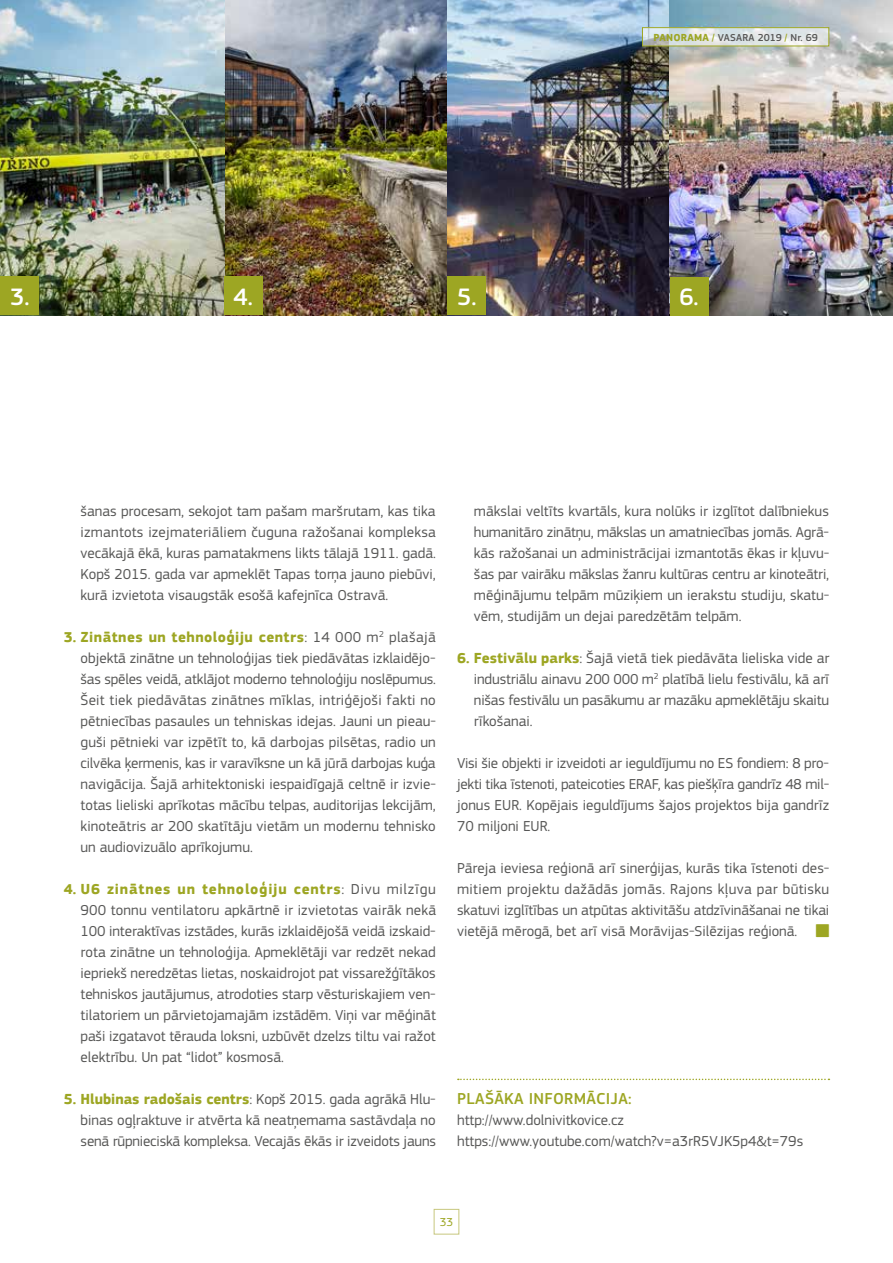
<style>
.page{position:relative;width:893px;height:1263px;background:#fff}
.page>*{position:absolute;margin:0;border:0;box-sizing:border-box;transform-origin:0 0}
.t1{font:500 24.75px "EC Square Sans Pro";color:#fff}
.t2{font:500 16.5px "EC Square Sans Pro";letter-spacing:.02em;color:#9da623}
.t3{font:15px/21px "EC Square Sans Pro";color:#575756;text-align:justify}
.t4{font:12px "EC Square Sans Pro";color:#9da623}
.t5{font:500 10.5px "EC Square Sans Pro";color:#575756}
.s1{font-weight:700;color:#9da623}
.s2{color:#9da623}
</style>
<div class="page">
<div style="left:434px;top:1209px;width:25px;height:25px;border:1px solid #c7c77e"></div>
<svg style="left:458px;top:1078px;width:371px;height:2px"></svg>
<img style="left:0;top:0;width:893px;height:315px">
<div style="left:1px;top:276px;width:38px;height:39px;background:#9da623"></div>
<div style="left:224px;top:277px;width:38px;height:38px;background:#9da623"></div>
<div style="left:448px;top:277px;width:38px;height:38px;background:#9da623"></div>
<div style="left:670px;top:277px;width:38px;height:38px;background:#9da623"></div>
<svg style="left:644px;top:29px;width:183px;height:15px;background:#dce2e4"></svg>
<div style="left:642px;top:27px;width:187px;height:19px;border:1px solid #9da623"></div>
<p class="t5" style="left:654px;top:31px;width:166px"><span class="s1">PANORAMA</span> <span class="s2">/</span> VASARA 2019 <span class="s2">/</span> Nr. 69</p>
<h1 class="t1" style="left:10px;top:282px;width:21px">3.</h1>
<h1 class="t1" style="left:234px;top:282px;width:21px">4.</h1>
<h1 class="t1" style="left:457px;top:282px;width:21px">5.</h1>
<h1 class="t1" style="left:679px;top:283px;width:21px">6.</h1>
<p class="t3" style="left:81px;top:501px;width:357px">šanas procesam, sekojot tam pašam maršrutam, kas tika izmantots izejmateriāliem čuguna ražošanai kompleksa vecākajā ēkā, kuras pamatakmens likts tālajā 1911. gadā.<br>Kopš 2015. gada var apmeklēt Tapas torņa jauno piebūvi, kurā izvietota visaugstāk esošā kafejnīca Ostravā.</p>
<p class="t3" style="left:81px;top:627px;width:357px;text-indent:-17px"><span class="s1">3. Zinātnes un tehnoloģiju centrs</span>: 14 000 m<sup>2</sup> plašajā objektā zinātne un tehnoloģijas tiek piedāvātas izklaidējo&shy;šas spēles veidā, atklājot moderno tehnoloģiju noslēpumus.<br>Šeit tiek piedāvātas zinātnes mīklas, intriģējoši fakti no pētniecības pasaules un tehniskas idejas. Jauni un pieau&shy;guši pētnieki var izpētīt to, kā darbojas pilsētas, radio un cilvēka ķermenis, kas ir varavīksne un kā jūrā darbojas kuģa navigācija. Šajā arhitektoniski iespaidīgajā celtnē ir izvie&shy;totas lieliski aprīkotas mācību telpas, auditorijas lekcijām, kinoteātris ar 200 skatītāju vietām un modernu tehnisko un audiovizuālo aprīkojumu.</p>
<p class="t3" style="left:81px;top:879px;width:357px;text-indent:-17px"><span class="s1">4. U6 zinātnes un tehnoloģiju centrs</span>: Divu milzīgu 900 tonnu ventilatoru apkārtnē ir izvietotas vairāk nekā 100 interaktīvas izstādes, kurās izklaidējošā veidā izskaid&shy;rota zinātne un tehnoloģija. Apmeklētāji var redzēt nekad iepriekš neredzētas lietas, noskaidrojot pat vissarežģītākos tehniskos jautājumus, atrodoties starp vēsturiskajiem ven&shy;tilatoriem un pārvietojamajām izstādēm. Viņi var mēģināt paši izgatavot tērauda loksni, uzbūvēt dzelzs tiltu vai ražot elektrību. Un pat “lidot” kosmosā.</p>
<p class="t3" style="left:81px;top:1089px;width:357px;text-indent:-17px"><span class="s1">5. Hlubinas radošais centrs</span>: Kopš 2015. gada agrākā Hlu&shy;binas ogļraktuve ir atvērta kā neatņemama sastāvdaļa no senā rūpnieciskā kompleksa. Vecajās ēkās ir izveidots jauns</p>
<p class="t3" style="left:474px;top:501px;width:357px">mākslai veltīts kvartāls, kura nolūks ir izglītot dalībniekus humanitāro zinātņu, mākslas un amatniecības jomās. Agrā&shy;kās ražošanai un administrācijai izmantotās ēkas ir kļuvu&shy;šas par vairāku mākslas žanru kultūras centru ar kinoteātri, mēģinājumu telpām mūziķiem un ierakstu studiju, skatu&shy;vēm, studijām un dejai paredzētām telpām.</p>
<p class="t3" style="left:474px;top:648px;width:357px;text-indent:-17px"><span class="s1">6. Festivālu parks</span>: Šajā vietā tiek piedāvāta lieliska vide ar industriālu ainavu 200 000 m<sup>2</sup> platībā lielu festivālu, kā arī nišas festivālu un pasākumu ar mazāku apmeklētāju skaitu rīkošanai.</p>
<p class="t3" style="left:457px;top:753px;width:374px">Visi šie objekti ir izveidoti ar ieguldījumu no ES fondiem: 8 pro&shy;jekti tika īstenoti, pateicoties ERAF, kas piešķīra gandrīz 48 mil&shy;jonus EUR. Kopējais ieguldījums šajos projektos bija gandrīz 70 miljoni EUR.</p>
<p class="t3" style="left:457px;top:858px;width:374px">Pāreja ieviesa reģionā arī sinerģijas, kurās tika īstenoti des&shy;mitiem projektu dažādās jomās. Rajons kļuva par būtisku skatuvi izglītības un atpūtas aktivitāšu atdzīvināšanai ne tikai vietējā mērogā, bet arī visā Morāvijas-Silēzijas reģionā.</p>
<p class="t2" style="left:457px;top:1089px;width:176px">PLAŠĀKA INFORMĀCIJA:</p>
<p class="t3" style="left:457px;top:1110px;width:348px">http://www.dolnivitkovice.cz https://www.youtube.com/watch?v=a3rR5VJK5p4&amp;t=79s</p>
<p class="t4" style="left:440px;top:1215px;width:15px">33</p>
</div>
